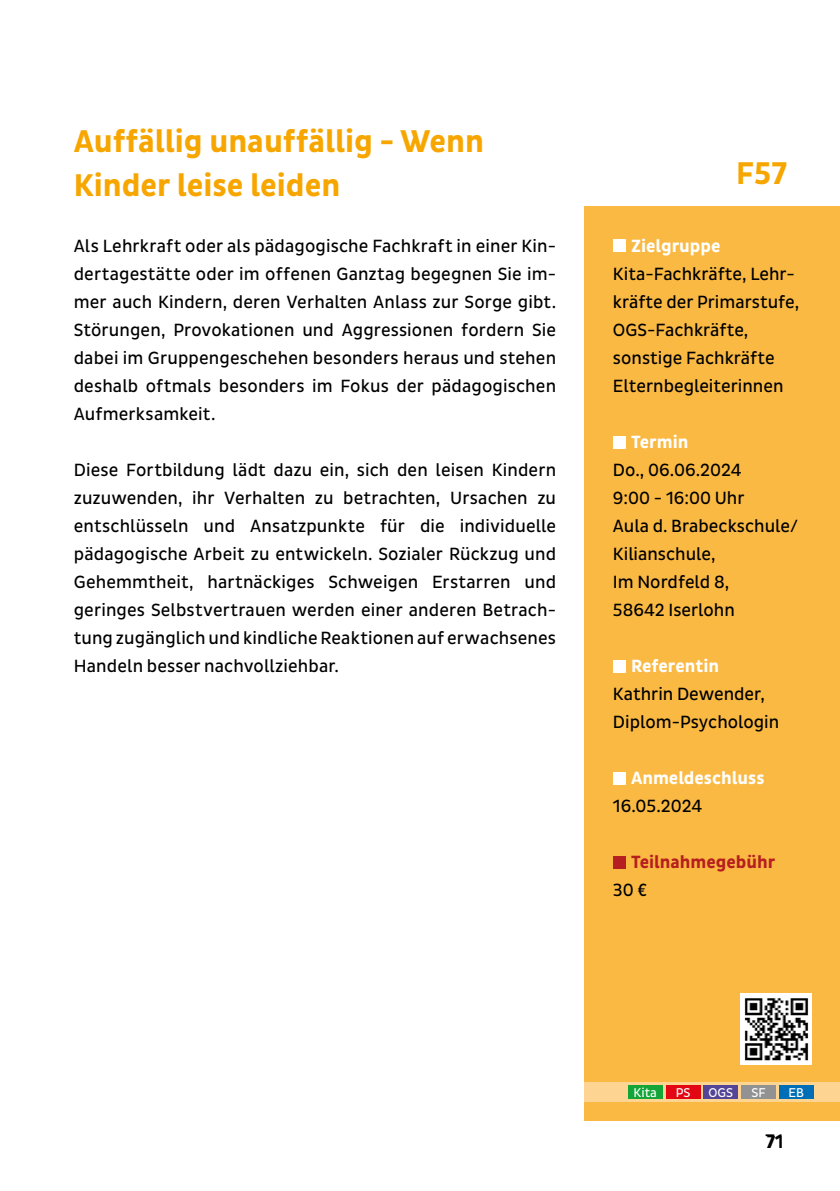
<style>
.page{position:relative;width:840px;height:1191px;background:#fff}
.page>*{position:absolute;margin:0;border:0;box-sizing:border-box;transform-origin:0 0}
.FO_Hadline{font:700 32px/44px "Pluto Sans Cond";color:#f7a600}
.Kursnummer{font:700 32px "Pluto Sans Cond";color:#f7a600}
.t1{font:20px "Pluto Sans Cond";color:#000}
.Bodytext_Kurse{font:18px/28px "Pluto Sans Cond";letter-spacing:.005em;color:#000;text-align:justify}
.Text_Infokasten{font:18px/28px "Pluto Sans Cond";color:#000}
.Headline_Infokasten{font:700 18px "Pluto Sans Cond";color:#fff}
.Headline_Infokasten-2{font:700 18px "Pluto Sans Cond";color:#b51f1f}
.t2{font:13px "Pluto Sans Cond";color:#fff}
.s1{font-size:18px}
</style>
<div class="page">
<div style="left:584px;top:206px;width:255px;height:914px;background:#fab943"></div>
<div style="left:584px;top:1082px;width:255px;height:20px;background:#fdd491"></div>
<div style="left:628px;top:1085px;width:34px;height:13px;background:#13a538"></div>
<div style="left:665px;top:1085px;width:34px;height:13px;background:#e30613"></div>
<div style="left:703px;top:1085px;width:34px;height:13px;background:#554596"></div>
<div style="left:741px;top:1085px;width:34px;height:13px;background:#929292"></div>
<div style="left:778px;top:1085px;width:34px;height:13px;background:#006eb7"></div>
<img style="left:740px;top:993px;width:71px;height:71px">
<div style="left:612px;top:240px;width:13px;height:12px;background:#fff"></div>
<div style="left:612px;top:436px;width:13px;height:12px;background:#fff"></div>
<div style="left:612px;top:660px;width:13px;height:12px;background:#fff"></div>
<div style="left:612px;top:772px;width:13px;height:12px;background:#fff"></div>
<div style="left:612px;top:856px;width:13px;height:12px;background:#b51f1f"></div>
<p class="FO_Hadline" style="left:74px;top:120px;width:411px">Auffällig unauffällig - Wenn<br>Kinder leise leiden</p>
<p class="Bodytext_Kurse" style="left:74px;top:232px;width:483px">Als Lehrkraft oder als pädagogische Fachkraft in einer Kin&shy;dertagestätte oder im offenen Ganztag begegnen Sie im&shy;mer auch Kindern, deren Verhalten Anlass zur Sorge gibt.<br>Störungen, Provokationen und Aggressionen fordern Sie dabei im Gruppengeschehen besonders heraus und stehen deshalb oftmals besonders im Fokus der pädagogischen Aufmerksamkeit.</p>
<p class="Bodytext_Kurse" style="left:74px;top:456px;width:483px">Diese Fortbildung lädt dazu ein, sich den leisen Kindern zuzuwenden, ihr Verhalten zu betrachten, Ursachen zu entschlüsseln und Ansatzpunkte für die individuelle pädagogische Arbeit zu entwickeln. Sozialer Rückzug und Gehemmtheit, hartnäckiges Schweigen Erstarren und geringes Selbstvertrauen werden einer anderen Betrach&shy;tung zugänglich und kindliche Reaktionen auf erwachsenes Handeln besser nachvollziehbar.</p>
<p class="Kursnummer" style="left:735px;top:155px;width:52px">F57</p>
<p class="Headline_Infokasten" style="left:630px;top:236px;width:91px">Zielgruppe</p>
<p class="Text_Infokasten" style="left:612px;top:260px;width:188px">Kita-Fachkräfte, Lehr&shy;kräfte der Primarstufe,<br>OGS-Fachkräfte, sonstige Fachkräfte</p>
<p class="Text_Infokasten" style="left:612px;top:372px;width:172px">Elternbegleiterinnen</p>
<p class="Headline_Infokasten" style="left:630px;top:432px;width:59px">Termin</p>
<p class="Text_Infokasten" style="left:612px;top:456px;width:130px">Do., 06.06.2024</p>
<p class="Text_Infokasten" style="left:612px;top:484px;width:186px">9:00 - 16:00 Uhr<br>Aula d. Brabeckschule/</p>
<p class="Text_Infokasten" style="left:612px;top:540px;width:104px">Kilianschule,</p>
<p class="Text_Infokasten" style="left:612px;top:568px;width:118px">Im Nordfeld 8,</p>
<p class="Text_Infokasten" style="left:612px;top:596px;width:123px">58642 Iserlohn</p>
<p class="Headline_Infokasten" style="left:630px;top:656px;width:90px">Referentin</p>
<p class="Text_Infokasten" style="left:612px;top:680px;width:153px">Kathrin Dewender,</p>
<p class="Text_Infokasten" style="left:612px;top:708px;width:168px">Diplom-Psychologin</p>
<p class="Headline_Infokasten" style="left:630px;top:768px;width:135px">Anmeldeschluss</p>
<p class="Text_Infokasten" style="left:612px;top:792px;width:91px">16.05.2024</p>
<p class="Headline_Infokasten-2" style="left:630px;top:852px;width:146px">Teilnahmegebühr</p>
<p class="Text_Infokasten" style="left:612px;top:876px;width:36px">30 €</p>
<p class="t2" style="left:633px;top:1085px;width:25px">Kita</p>
<p class="t2" style="left:675px;top:1085px;width:16px">PS</p>
<p class="t2" style="left:708px;top:1085px;width:26px">OGS</p>
<p class="t2" style="left:751px;top:1085px;width:16px">SF</p>
<p class="t2" style="left:788px;top:1085px;width:17px">EB</p>
<p class="t1" style="left:764px;top:1130px;width:20px">7 1<span class="s1">7</span></p>
</div>
